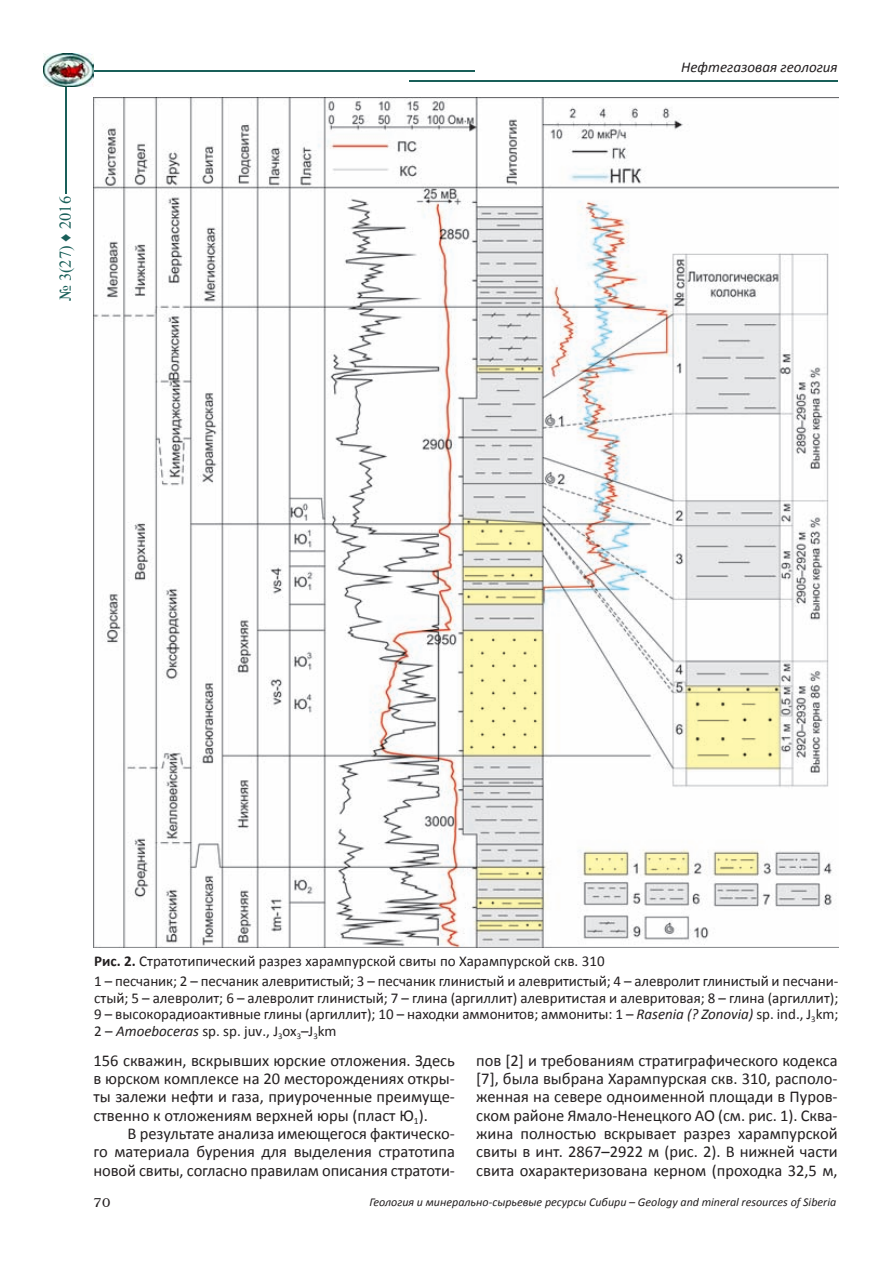
<style>
.page{position:relative;width:893px;height:1263px;background:#fff}
.page>*{position:absolute;margin:0;border:0;box-sizing:border-box;transform-origin:0 0}
.t1{font:16.5px/18.3px "Calibri";color:#231f20;text-align:justify}
.t2{font:16.5px "Times New Roman";color:#195f59}
.t3{font:15px/16.5px "Calibri";letter-spacing:-.005em;color:#231f20}
.t4{font:italic 15px "Calibri";color:#231f20}
.t5{font:13.5px "AG Benguiat";color:#231f20}
.t6{font:italic 12px "Calibri";color:#231f20}
.s1{font-weight:700}
.s2{font-style:italic}
</style>
<div class="page">
<hr style="left:65px;top:71px;width:2px;height:122px;background:#195f59">
<hr style="left:61px;top:71px;width:413px;height:1px;background:#195f59">
<hr style="left:409px;top:80px;width:429px;height:2px;background:#195f59">
<img style="left:43px;top:54px;width:51px;height:32px">
<img style="left:94px;top:98px;width:744px;height:850px">
<p class="t2" style="left:54px;top:301px;width:107px;rotate:-90deg">№ 3(27) ♦ 2016</p>
<p class="t4" style="left:681px;top:58px;width:158px">Нефтегазовая геология</p>
<p class="t3" style="left:94px;top:950px;width:746px;line-height:20.7px"><span class="s1">Рис. 2.</span> Стратотипический разрез харампурской свиты по Харампурской скв. 310<br>1 – песчаник; 2 – песчаник алевритистый; 3 – песчаник глинистый и алевритистый; 4 – алевролит глинистый и песчани-</p>
<p class="t3" style="left:94px;top:989px;width:746px;text-align:justify">стый; 5 – алевролит; 6 – алевролит глинистый; 7 – глина (аргиллит) алевритистая и алевритовая; 8 – глина (аргиллит); 9 – высокорадиоактивные глины (аргиллит); 10 – находки аммонитов; аммониты: 1 – <span class="s2">Rasenia (? Zonovia)</span> sp. ind., J<sub>3</sub>km; 2 – <span class="s2">Amoeboceras</span> sp. sp. juv., J<sub>3</sub>ox<sub>3</sub>–J<sub>3</sub>km</p>
<p class="t1" style="left:94px;top:1050px;width:363px">156 скважин, вскрывших юрские отложения. Здесь в юрском комплексе на 20 месторождениях откры&shy;ты залежи нефти и газа, приуроченные преимуще&shy;ственно к отложениям верхней юры (пласт Ю<sub>1</sub>).</p>
<p class="t1" style="left:94px;top:1123px;width:363px;text-indent:34px">В результате анализа имеющегося фактическо&shy;го материала бурения для выделения стратотипа новой свиты, согласно правилам описания стратоти-</p>
<p class="t1" style="left:476px;top:1050px;width:363px">пов [2] и требованиям стратиграфического кодекса [7], была выбрана Харампурская скв. 310, располо&shy;женная на севере одноименной площади в Пуров&shy;ском районе Ямало-Ненецкого АО (см. рис. 1). Сква&shy;жина полностью вскрывает разрез харампурской свиты в инт. 2867–2922 м (рис. 2). В нижней части свита охарактеризована керном (проходка 32,5 м,</p>
<p class="t5" style="left:94px;top:1195px;width:19px">70</p>
<p class="t6" style="left:369px;top:1195px;width:468px">Геология и минерально-сырьевые ресурсы Сибири – Geology and mineral resources of Siberia</p>
</div>
